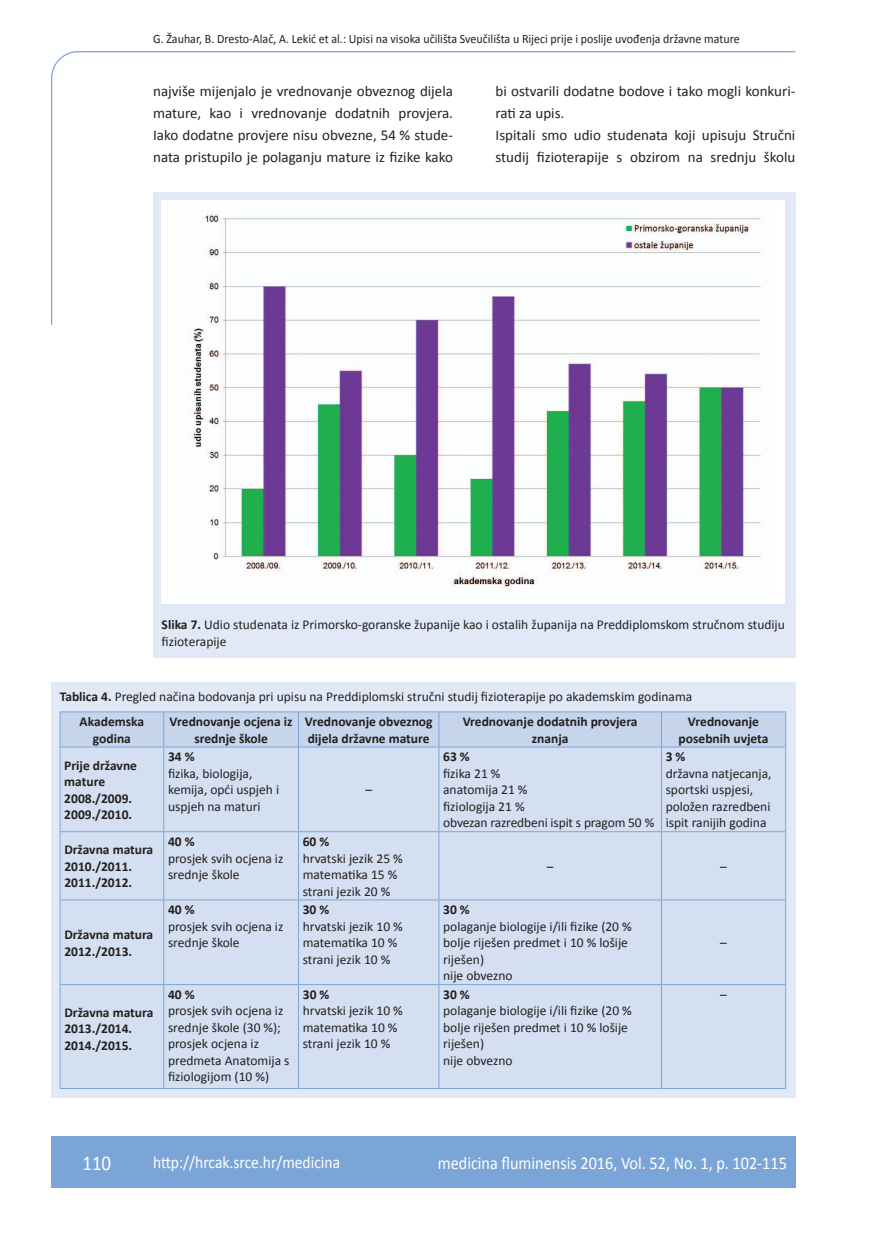
<style>
.page{position:relative;width:872px;height:1234px;background:#fff}
.page>*{position:absolute;margin:0;border:0;box-sizing:border-box;transform-origin:0 0}
.t1{font:21px "Calibri";color:#fff;scale:.9 1}
.t2{font:18px "Calibri";color:#fff;scale:.9 1}
.t3{font:17.25px "Calibri";color:#fff;scale:.9 1}
.t4{font:15px/22px "Calibri";color:#231f20;text-align:justify}
.t5{font:13.5px/16.5px "Calibri";color:#231f20}
.t6{font:700 13.5px/16.5px "Calibri";color:#231f20}
.t7{font:12.75px "Calibri";color:#231f20;scale:.94 1}
.s1{font-weight:700}
</style>
<div class="page">
<svg style="left:51px;top:51px;width:745px;height:275px"></svg>
<div style="left:51px;top:1135px;width:744px;height:51px;background:#7ca5d7"></div>
<div style="left:153px;top:192px;width:642px;height:465px;background:#e1e9f6"></div>
<div style="left:162px;top:200px;width:622px;height:404px;background:#fff"></div>
<img style="left:189px;top:210px;width:573px;height:380px">
<div style="left:51px;top:682px;width:744px;height:415px;background:#e1e9f6"></div>
<div style="left:61px;top:712px;width:724px;height:34px;background:#c6d5ec"></div>
<div style="left:61px;top:747px;width:724px;height:340px;background:#d4dff1"></div>
<hr style="left:60px;top:711px;width:104px;height:1px;background:#7ca5d7">
<hr style="left:60px;top:712px;width:1px;height:34px;background:#7ca5d7">
<hr style="left:164px;top:711px;width:134px;height:1px;background:#7ca5d7">
<hr style="left:163px;top:712px;width:1px;height:34px;background:#7ca5d7">
<hr style="left:298px;top:711px;width:141px;height:1px;background:#7ca5d7">
<hr style="left:298px;top:712px;width:1px;height:34px;background:#7ca5d7">
<hr style="left:439px;top:711px;width:222px;height:1px;background:#7ca5d7">
<hr style="left:438px;top:712px;width:1px;height:34px;background:#7ca5d7">
<hr style="left:661px;top:711px;width:125px;height:1px;background:#7ca5d7">
<hr style="left:661px;top:712px;width:1px;height:34px;background:#7ca5d7">
<hr style="left:785px;top:712px;width:1px;height:34px;background:#7ca5d7">
<hr style="left:60px;top:746px;width:104px;height:1px;background:#7ca5d7">
<hr style="left:60px;top:747px;width:1px;height:84px;background:#7ca5d7">
<hr style="left:164px;top:746px;width:134px;height:1px;background:#7ca5d7">
<hr style="left:163px;top:747px;width:1px;height:84px;background:#7ca5d7">
<hr style="left:298px;top:746px;width:141px;height:1px;background:#7ca5d7">
<hr style="left:298px;top:747px;width:1px;height:84px;background:#7ca5d7">
<hr style="left:439px;top:746px;width:222px;height:1px;background:#7ca5d7">
<hr style="left:438px;top:747px;width:1px;height:84px;background:#7ca5d7">
<hr style="left:661px;top:746px;width:125px;height:1px;background:#7ca5d7">
<hr style="left:661px;top:747px;width:1px;height:84px;background:#7ca5d7">
<hr style="left:785px;top:747px;width:1px;height:84px;background:#7ca5d7">
<hr style="left:60px;top:831px;width:104px;height:1px;background:#7ca5d7">
<hr style="left:60px;top:831px;width:1px;height:68px;background:#7ca5d7">
<hr style="left:164px;top:831px;width:134px;height:1px;background:#7ca5d7">
<hr style="left:163px;top:831px;width:1px;height:68px;background:#7ca5d7">
<hr style="left:298px;top:831px;width:141px;height:1px;background:#7ca5d7">
<hr style="left:298px;top:831px;width:1px;height:68px;background:#7ca5d7">
<hr style="left:439px;top:831px;width:222px;height:1px;background:#7ca5d7">
<hr style="left:438px;top:831px;width:1px;height:68px;background:#7ca5d7">
<hr style="left:661px;top:831px;width:125px;height:1px;background:#7ca5d7">
<hr style="left:661px;top:831px;width:1px;height:68px;background:#7ca5d7">
<hr style="left:785px;top:831px;width:1px;height:68px;background:#7ca5d7">
<hr style="left:60px;top:899px;width:104px;height:1px;background:#7ca5d7">
<hr style="left:60px;top:900px;width:1px;height:83px;background:#7ca5d7">
<hr style="left:164px;top:899px;width:134px;height:1px;background:#7ca5d7">
<hr style="left:163px;top:900px;width:1px;height:83px;background:#7ca5d7">
<hr style="left:298px;top:899px;width:141px;height:1px;background:#7ca5d7">
<hr style="left:298px;top:900px;width:1px;height:83px;background:#7ca5d7">
<hr style="left:439px;top:899px;width:222px;height:1px;background:#7ca5d7">
<hr style="left:438px;top:900px;width:1px;height:83px;background:#7ca5d7">
<hr style="left:661px;top:899px;width:125px;height:1px;background:#7ca5d7">
<hr style="left:661px;top:900px;width:1px;height:83px;background:#7ca5d7">
<hr style="left:785px;top:900px;width:1px;height:83px;background:#7ca5d7">
<hr style="left:60px;top:983px;width:104px;height:1px;background:#7ca5d7">
<hr style="left:60px;top:984px;width:1px;height:103px;background:#7ca5d7">
<hr style="left:164px;top:983px;width:134px;height:1px;background:#7ca5d7">
<hr style="left:163px;top:984px;width:1px;height:103px;background:#7ca5d7">
<hr style="left:298px;top:983px;width:141px;height:1px;background:#7ca5d7">
<hr style="left:298px;top:984px;width:1px;height:103px;background:#7ca5d7">
<hr style="left:439px;top:983px;width:222px;height:1px;background:#7ca5d7">
<hr style="left:438px;top:984px;width:1px;height:103px;background:#7ca5d7">
<hr style="left:661px;top:983px;width:125px;height:1px;background:#7ca5d7">
<hr style="left:661px;top:984px;width:1px;height:103px;background:#7ca5d7">
<hr style="left:785px;top:984px;width:1px;height:103px;background:#7ca5d7">
<hr style="left:60px;top:1087px;width:104px;height:1px;background:#7ca5d7">
<hr style="left:164px;top:1087px;width:134px;height:1px;background:#7ca5d7">
<hr style="left:298px;top:1087px;width:141px;height:1px;background:#7ca5d7">
<hr style="left:439px;top:1087px;width:222px;height:1px;background:#7ca5d7">
<hr style="left:661px;top:1087px;width:125px;height:1px;background:#7ca5d7">
<p class="t7" style="left:153px;top:30px;width:625px">G. Žauhar, B. Dresto-Alač, A. Lekić et al.: Upisi na visoka učilišta Sveučilišta u Rijeci prije i poslije uvođenja državne mature</p>
<p class="t4" style="left:153px;top:80px;width:301px">najviše mijenjalo je vrednovanje obveznog dijela mature, kao i vrednovanje dodatnih provjera.<br>Iako dodatne provjere nisu obvezne, 54 % stude&shy;nata pristupilo je polaganju mature iz fizike kako</p>
<p class="t4" style="left:495px;top:80px;width:301px;text-align:left">bi ostvarili dodatne bodove i tako mogli konkuri&shy;rati za upis.<br>Ispitali smo udio studenata koji upisuju Stručni studij fizioterapije s obzirom na srednju školu</p>
<p class="t5" style="left:162px;top:615px;width:625px"><span class="s1">Slika 7.</span> Udio studenata iz Primorsko-goranske županije kao i ostalih županija na Preddiplomskom stručnom studiju fizioterapije</p>
<p class="t5" style="left:80px;top:683px;width:614px;line-height:25px;text-indent:-20px"><span class="s1">Tablica 4.</span> Pregled načina bodovanja pri upisu na Preddiplomski stručni studij fizioterapije po akademskim godinama<br><span class="s1">Akademska</span></p>
<p class="t6" style="left:93px;top:729px;width:40px">godina</p>
<p class="t6" style="left:170px;top:712px;width:124px;text-align:center">Vrednovanje ocjena iz srednje škole</p>
<p class="t6" style="left:305px;top:712px;width:129px">Vrednovanje obveznog dijela državne mature</p>
<p class="t6" style="left:463px;top:712px;width:176px;text-align:center">Vrednovanje dodatnih provjera znanja</p>
<p class="t6" style="left:678px;top:712px;width:91px;text-align:center">Vrednovanje posebnih uvjeta</p>
<p class="t6" style="left:64px;top:756px;width:74px">Prije državne mature<br>2008./2009.<br>2009./2010.</p>
<p class="t6" style="left:64px;top:840px;width:90px">Državna matura<br>2010./2011.<br>2011./2012.</p>
<p class="t6" style="left:64px;top:925px;width:90px">Državna matura<br>2012./2013.</p>
<p class="t6" style="left:64px;top:1003px;width:90px">Državna matura<br>2013./2014.<br>2014./2015.</p>
<p class="t6" style="left:168px;top:747px;width:28px">34 %</p>
<p class="t5" style="left:168px;top:764px;width:113px">fizika, biologija, kemija, opći uspjeh i uspjeh na maturi</p>
<p class="t6" style="left:168px;top:832px;width:28px">40 %</p>
<p class="t5" style="left:168px;top:849px;width:117px">prosjek svih ocjena iz srednje škole</p>
<p class="t6" style="left:168px;top:900px;width:28px">40 %</p>
<p class="t5" style="left:168px;top:917px;width:117px">prosjek svih ocjena iz srednje škole</p>
<p class="t6" style="left:168px;top:985px;width:28px">40 %</p>
<p class="t5" style="left:168px;top:1001px;width:123px">prosjek svih ocjena iz srednje škole (30 %); prosjek ocjena iz predmeta Anatomija s fiziologijom (10 %)</p>
<p class="t5" style="left:365px;top:780px;width:8px">–</p>
<p class="t6" style="left:303px;top:832px;width:28px">60 %</p>
<p class="t5" style="left:303px;top:849px;width:102px">hrvatski jezik 25 % matematika 15 % strani jezik 20 %</p>
<p class="t6" style="left:303px;top:900px;width:28px">30 %</p>
<p class="t5" style="left:303px;top:917px;width:102px">hrvatski jezik 10 % matematika 10 % strani jezik 10 %</p>
<p class="t6" style="left:303px;top:985px;width:28px">30 %</p>
<p class="t5" style="left:303px;top:1001px;width:102px">hrvatski jezik 10 % matematika 10 % strani jezik 10 %</p>
<h1 class="t1" style="left:82px;top:1149px;width:33px">110</h1>
<p class="t3" style="left:153px;top:1150px;width:209px">http://hrcak.srce.hr/medicina</p>
<p class="t6" style="left:443px;top:747px;width:28px">63 %</p>
<p class="t5" style="left:443px;top:764px;width:213px">fizika 21 %<br>anatomija 21 %<br>fiziologija 21 %<br>obvezan razredbeni ispit s pragom 50 %</p>
<p class="t6" style="left:665px;top:747px;width:21px">3%</p>
<p class="t5" style="left:665px;top:764px;width:107px">državna natjecanja, sportski uspjesi, položen razredbeni ispit ranijih godina</p>
<p class="t5" style="left:547px;top:857px;width:8px">–</p>
<p class="t5" style="left:720px;top:857px;width:8px">–</p>
<p class="t6" style="left:443px;top:900px;width:28px">30 %</p>
<p class="t5" style="left:443px;top:917px;width:190px">polaganje biologije i/ili fizike (20 % bolje riješen predmet i 10 % lošije riješen)<br>nije obvezno</p>
<p class="t6" style="left:443px;top:985px;width:28px">30 %</p>
<p class="t5" style="left:443px;top:1001px;width:190px">polaganje biologije i/ili fizike (20 % bolje riješen predmet i 10 % lošije riješen)<br>nije obvezno</p>
<p class="t5" style="left:720px;top:933px;width:8px">–</p>
<p class="t5" style="left:720px;top:985px;width:8px">–</p>
<h2 class="t2" style="left:438px;top:1151px;width:389px">medicina fluminensis 2016, Vol. 52, No. 1, p. 102-115</h2>
</div>
